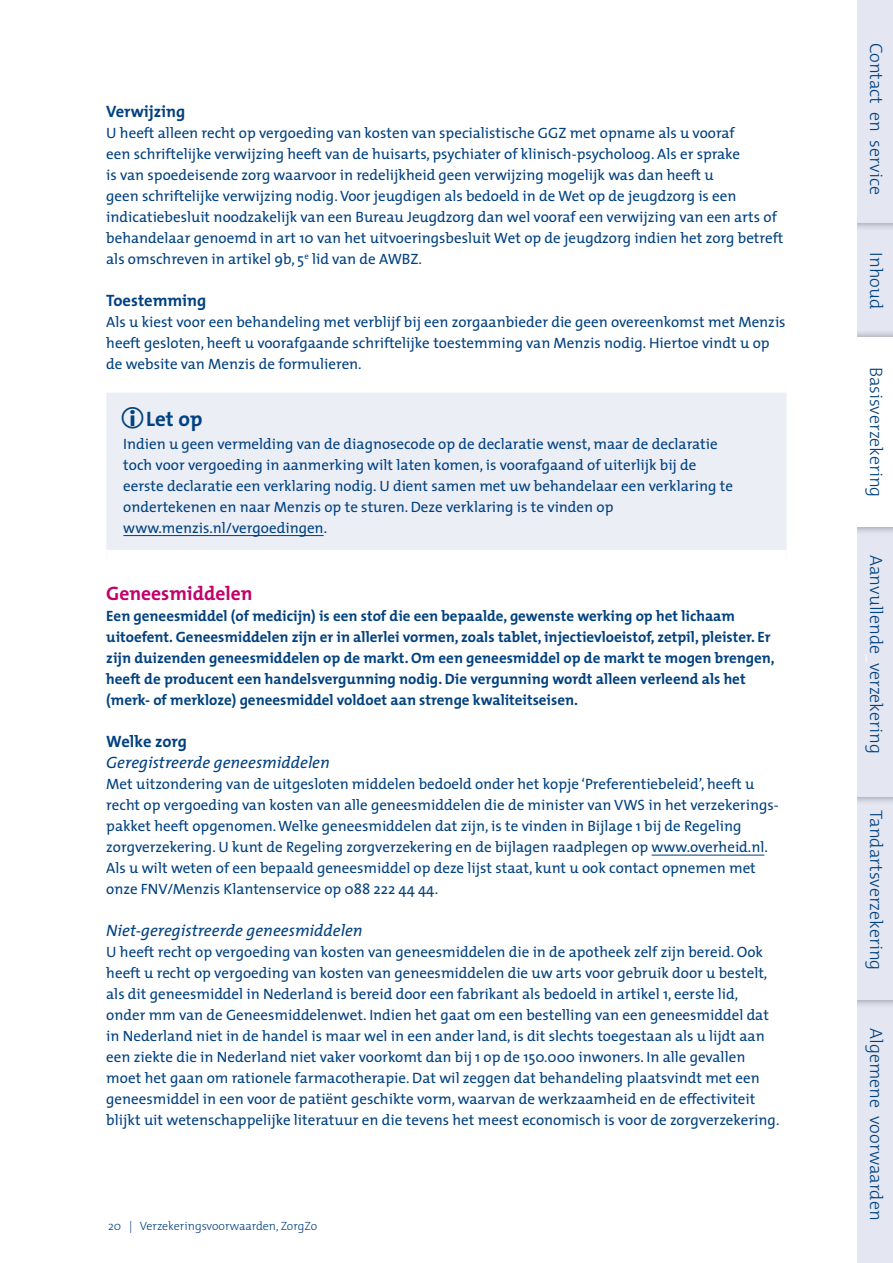
<style>
.page{position:relative;width:893px;height:1263px;background:#fff}
.page>*{position:absolute;margin:0;border:0;box-sizing:border-box;transform-origin:0 0}
.t1{font:700 21px "The Mix";color:#004180}
.t2{font:700 19.5px "The Mix";color:#c3006b}
.t3{font:300 18px "The Mix";color:#004180}
.t4{font:italic 16.5px "The Mix";color:#004180}
.t5{font:700 16.5px "The Mix";color:#004180}
.t6{font:15px/21px "The Mix";color:#004180}
.t7{font:700 15px/21px "The Mix";color:#004180}
.t8{font:300 12px "The Mix";color:#004180}
.s1{font-size:16.5px;color:#e4e7f2}
.s2{font-size:16.5px;color:#fff}
</style>
<div class="page">
<div style="left:106px;top:393px;width:681px;height:171px;background:#eceef6"></div>
<div style="left:106px;top:550px;width:681px;height:150px;background:#fff"></div>
<hr style="left:123px;top:535px;width:201px;height:1px;background:#004180">
<hr style="left:652px;top:855px;width:112px;height:1px;background:#004180">
<div style="left:845px;top:945px;width:48px;height:318px;background:#e4e7f2"></div>
<div style="left:845px;top:203px;width:48px;height:161px;background:#e4e7f2"></div>
<div style="left:837px;top:0;width:56px;height:231px;background:#000;opacity:.4"></div>
<div style="left:845px;top:0;width:48px;height:222px;background:#e4e7f2"></div>
<div style="left:837px;top:763px;width:56px;height:246px;background:#000;opacity:.4"></div>
<div style="left:845px;top:770px;width:48px;height:230px;background:#e4e7f2"></div>
<div style="left:845px;top:486px;width:48px;height:310px;background:#e4e7f2"></div>
<div style="left:837px;top:330px;width:56px;height:205px;background:#000;opacity:.4"></div>
<div style="left:845px;top:338px;width:48px;height:188px;background:#fff"></div>
<div style="left:829px;top:0;width:28px;height:1263px;background:#fff"></div>
<p class="t5" style="left:106px;top:98px;width:80px">Verwijzing</p>
<p class="t6" style="left:106px;top:122px;width:678px">U heeft alleen recht op vergoeding van kosten van specialistische GGZ met opname als u vooraf<br>een schriftelijke verwijzing heeft van de huisarts, psychiater of klinisch-psycholoog. Als er sprake<br>is van spoedeisende zorg waarvoor in redelijkheid geen verwijzing mogelijk was dan heeft u<br>geen schriftelijke verwijzing nodig. Voor jeugdigen als bedoeld in de Wet op de jeugdzorg is een indicatiebesluit noodzakelijk van een Bureau Jeugdzorg dan wel vooraf een verwijzing van een arts of behandelaar genoemd in art 10 van het uitvoeringsbesluit Wet op de jeugdzorg indien het zorg betreft als omschreven in artikel 9b, 5<sup>e</sup> lid van de AWBZ.</p>
<p class="t5" style="left:106px;top:287px;width:102px">Toestemming</p>
<p class="t6" style="left:106px;top:311px;width:681px">Als u kiest voor een behandeling met verblijf bij een zorgaanbieder die geen overeenkomst met Menzis heeft gesloten, heeft u voorafgaande schriftelijke toestemming van Menzis nodig. Hiertoe vindt u op de website van Menzis de formulieren.</p>
<h1 class="t1" style="left:146px;top:401px;width:58px">Let op</h1>
<p class="t6" style="left:123px;top:432px;width:611px">Indien u geen vermelding van de diagnosecode op de declaratie wenst, maar de declaratie toch voor vergoeding in aanmerking wilt laten komen, is voorafgaand of uiterlijk bij de eerste declaratie een verklaring nodig. U dient samen met uw behandelaar een verklaring te ondertekenen en naar Menzis op te sturen. Deze verklaring is te vinden op www.menzis.nl/vergoedingen.</p>
<h2 class="t2" style="left:106px;top:577px;width:148px">Geneesmiddelen</h2>
<p class="t7" style="left:106px;top:605px;width:670px">Een geneesmiddel (of medicijn) is een stof die een bepaalde, gewenste werking op het lichaam uitoefent. Geneesmiddelen zijn er in allerlei vormen, zoals tablet, injectievloeistof, zetpil, pleister. Er zijn duizenden geneesmiddelen op de markt. Om een geneesmiddel op de markt te mogen brengen, heeft de producent een handelsvergunning nodig. Die vergunning wordt alleen verleend als het (merk- of merkloze) geneesmiddel voldoet aan strenge kwaliteitseisen.</p>
<p class="t5" style="left:106px;top:728px;width:82px">Welke zorg</p>
<p class="t4" style="left:106px;top:749px;width:225px">Geregistreerde geneesmiddelen</p>
<p class="t6" style="left:106px;top:773px;width:672px">Met uitzondering van de uitgesloten middelen bedoeld onder het kopje ‘Preferentiebeleid’, heeft u recht op vergoeding van kosten van alle geneesmiddelen die de minister van VWS in het verzekerings&shy;pakket heeft opgenomen. Welke geneesmiddelen dat zijn, is te vinden in Bijlage 1 bij de Regeling zorgverzekering. U kunt de Regeling zorgverzekering en de bijlagen raadplegen op www.overheid.nl.<br>Als u wilt weten of een bepaald geneesmiddel op deze lijst staat, kunt u ook contact opnemen met onze FNV/Menzis Klantenservice op 088 222 44 44.</p>
<p class="t4" style="left:106px;top:917px;width:258px">Niet-geregistreerde geneesmiddelen</p>
<p class="t6" style="left:106px;top:941px;width:675px">U heeft recht op vergoeding van kosten van geneesmiddelen die in de apotheek zelf zijn bereid. Ook heeft u recht op vergoeding van kosten van geneesmiddelen die uw arts voor gebruik door u bestelt, als dit geneesmiddel in Nederland is bereid door een fabrikant als bedoeld in artikel 1, eerste lid, onder mm van de Geneesmiddelenwet. Indien het gaat om een bestelling van een geneesmiddel dat in Nederland niet in de handel is maar wel in een ander land, is dit slechts toegestaan als u lijdt aan een ziekte die in Nederland niet vaker voorkomt dan bij 1 op de 150.000 inwoners. In alle gevallen moet het gaan om rationele farmacotherapie. Dat wil zeggen dat behandeling plaatsvindt met een geneesmiddel in een voor de patiënt geschikte vorm, waarvan de werkzaamheid en de effectiviteit blijkt uit wetenschappelijke literatuur en die tevens het meest economisch is voor de zorgverzekering.</p>
<p class="t8" style="left:108px;top:1216px;width:211px">20 | Verzekeringsvoorwaarden, ZorgZo</p>
<p class="t3" style="left:891px;top:43px;width:154px;rotate:90deg">Contact<span class="s1">_</span>en<span class="s1">_</span>service</p>
<p class="t3" style="left:891px;top:252px;width:58px;rotate:90deg">Inhoud</p>
<p class="t3" style="left:891px;top:367px;width:132px;rotate:90deg">Basisverzekering</p>
<p class="t3" style="left:891px;top:555px;width:200px;rotate:90deg">Aanvullende<span class="s2">_</span>verzekering</p>
<p class="t3" style="left:891px;top:810px;width:161px;rotate:90deg">Tandartsverzekering</p>
<p class="t3" style="left:891px;top:1028px;width:194px;rotate:90deg">Algemene<span class="s1">_</span>voorwaarden</p>
</div>
